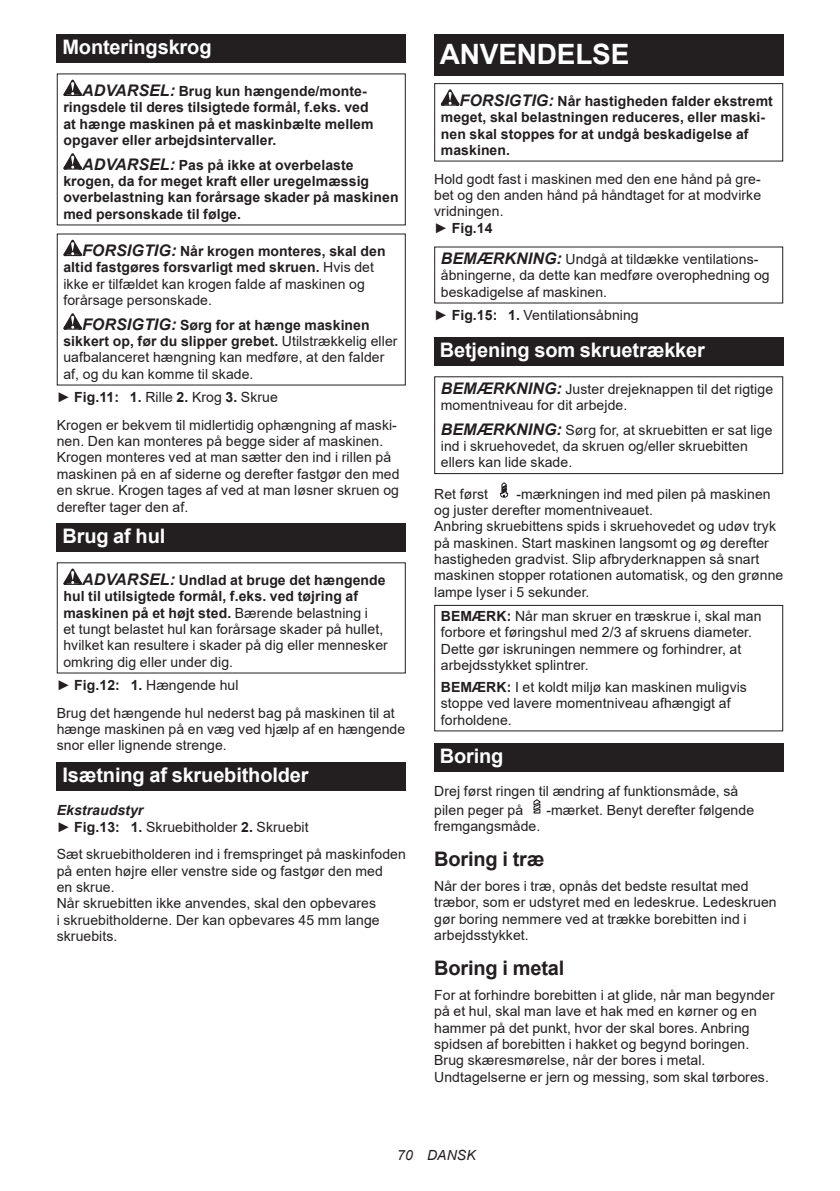
<style>
.page{position:relative;width:840px;height:1191px;background:#fff}
.page>*{position:absolute;margin:0;border:0;box-sizing:border-box;transform-origin:0 0}
.t1{font:700 28px "Arial";letter-spacing:-.01em;color:#fff}
.t2{font:700 20px "Arial";letter-spacing:-.01em;color:#fff}
.t3{font:700 20px "Arial";letter-spacing:-.01em;color:#231f20}
.t4{font:14px/16.4px "Arial";letter-spacing:.005em;color:#231f20}
.t5{font:700 14px/16.4px "Arial";letter-spacing:.005em;color:#231f20}
.t6{font:italic 14px "Arial";letter-spacing:.005em;color:#231f20}
.s1{font-style:italic;font-size:16px}
.s2{font-weight:700;font-style:italic;font-size:16px}
.s3{font-weight:700}
.s4{font-weight:700;font-style:italic}
</style>
<div class="page">
<div style="left:57px;top:34px;width:348px;height:29px;background:#231f20"></div>
<svg style="left:63px;top:80px;width:19px;height:16px"></svg>
<svg style="left:63px;top:153px;width:19px;height:17px"></svg>
<svg style="left:63px;top:240px;width:19px;height:16px"></svg>
<svg style="left:63px;top:313px;width:19px;height:17px"></svg>
<div style="left:57px;top:523px;width:348px;height:28px;background:#231f20"></div>
<svg style="left:63px;top:568px;width:19px;height:17px"></svg>
<div style="left:57px;top:761px;width:348px;height:29px;background:#231f20"></div>
<div style="left:434px;top:34px;width:348px;height:41px;background:#231f20"></div>
<svg style="left:440px;top:89px;width:19px;height:17px"></svg>
<div style="left:434px;top:83px;width:348px;height:79px;border:1px solid #231f20"></div>
<div style="left:434px;top:337px;width:348px;height:28px;background:#231f20"></div>
<div style="left:434px;top:376px;width:348px;height:98px;border:1px solid #231f20"></div>
<svg style="left:500px;top:482px;width:8px;height:16px"></svg>
<div style="left:434px;top:605px;width:348px;height:126px;border:1px solid #231f20"></div>
<div style="left:434px;top:742px;width:348px;height:29px;background:#231f20"></div>
<svg style="left:533px;top:799px;width:8px;height:15px"></svg>
<h2 class="t2" style="left:62px;top:33px;width:150px">Monteringskrog</h2>
<p class="t5" style="left:63px;top:83px;width:311px;text-indent:19px"><span class="s1">ADVARSEL:</span> Brug kun hængende/monte&shy;ringsdele til deres tilsigtede formål, f.eks. ved at hænge maskinen på et maskinbælte mellem opgaver eller arbejdsintervaller.</p>
<p class="t5" style="left:63px;top:157px;width:336px;text-indent:19px"><span class="s1">ADVARSEL:</span> Pas på ikke at overbelaste krogen, da for meget kraft eller uregelmæssig overbelastning kan forårsage skader på maskinen med personskade til følge.</p>
<p class="t4" style="left:63px;top:243px;width:323px;text-indent:19px"><span class="s2">FORSIGTIG:</span> <span class="s3">Når krogen monteres, skal den altid fastgøres forsvarligt med skruen.</span> Hvis det ikke er tilfældet kan krogen falde af maskinen og forårsage personskade.</p>
<p class="t4" style="left:63px;top:316px;width:335px;text-indent:19px"><span class="s2">FORSIGTIG:</span> <span class="s3">Sørg for at hænge maskinen sikkert op, før du slipper grebet.</span> Utilstrækkelig eller uafbalanceret hængning kan medføre, at den falder af, og du kan komme til skade.</p>
<p class="t4" style="left:57px;top:383px;width:341px;line-height:27.8px">► <span class="s3">Fig.11: 1.</span> Rille <span class="s3">2.</span> Krog <span class="s3">3.</span> Skrue<br>Krogen er bekvem til midlertidig ophængning af maski-</p>
<p class="t4" style="left:57px;top:433px;width:344px">nen. Den kan monteres på begge sider af maskinen.<br>Krogen monteres ved at man sætter den ind i rillen på maskinen på en af siderne og derefter fastgør den med en skrue. Krogen tages af ved at man løsner skruen og derefter tager den af.</p>
<h2 class="t2" style="left:62px;top:522px;width:104px">Brug af hul</h2>
<p class="t4" style="left:63px;top:572px;width:326px;text-indent:19px"><span class="s2">ADVARSEL:</span> <span class="s3">Undlad at bruge det hængende hul til utilsigtede formål, f.eks. ved tøjring af maskinen på et højt sted.</span> Bærende belastning i<br>et tungt belastet hul kan forårsage skader på hullet, hvilket kan resultere i skader på dig eller mennesker omkring dig eller under dig.</p>
<p class="t4" style="left:57px;top:671px;width:339px;line-height:27.8px">► <span class="s3">Fig.12: 1.</span> Hængende hul<br>Brug det hængende hul nederst bag på maskinen til at</p>
<p class="t4" style="left:57px;top:721px;width:350px">hænge maskinen på en væg ved hjælp af en hængende snor eller lignende strenge.</p>
<h2 class="t2" style="left:62px;top:760px;width:247px">Isætning af skruebitholder</h2>
<p class="t4" style="left:57px;top:802px;width:253px"><span class="s4">Ekstraudstyr<br></span>► <span class="s3">Fig.13: 1.</span> Skruebitholder <span class="s3">2.</span> Skruebit</p>
<p class="t4" style="left:57px;top:846px;width:350px">Sæt skruebitholderen ind i fremspringet på maskinfoden på enten højre eller venstre side og fastgør den med<br>en skrue.<br>Når skruebitten ikke anvendes, skal den opbevares<br>i skruebitholderne. Der kan opbevares 45 mm lange skruebits.</p>
<h1 class="t1" style="left:439px;top:34px;width:191px">ANVENDELSE</h1>
<p class="t5" style="left:440px;top:93px;width:333px;text-indent:19px"><span class="s1">FORSIGTIG:</span> Når hastigheden falder ekstremt meget, skal belastningen reduceres, eller maski&shy;nen skal stoppes for at undgå beskadigelse af maskinen.</p>
<p class="t4" style="left:434px;top:170px;width:328px">Hold godt fast i maskinen med den ene hånd på gre&shy;bet og den anden hånd på håndtaget for at modvirke vridningen.<br>► <span class="s3">Fig.14</span></p>
<p class="t4" style="left:440px;top:251px;width:330px"><span class="s2">BEMÆRKNING:</span> Undgå at tildække ventilations&shy;åbningerne, da dette kan medføre overophedning og beskadigelse af maskinen.</p>
<p class="t4" style="left:434px;top:307px;width:206px">► <span class="s3">Fig.15: 1.</span> Ventilationsåbning</p>
<h2 class="t2" style="left:439px;top:336px;width:266px">Betjening som skruetrækker</h2>
<p class="t4" style="left:440px;top:381px;width:333px"><span class="s2">BEMÆRKNING:</span> Juster drejeknappen til det rigtige momentniveau for dit arbejde.</p>
<p class="t4" style="left:440px;top:421px;width:333px"><span class="s2">BEMÆRKNING:</span> Sørg for, at skruebitten er sat lige ind i skruehovedet, da skruen og/eller skruebitten ellers kan lide skade.</p>
<p class="t4" style="left:434px;top:485px;width:55px">Ret først</p>
<p class="t4" style="left:434px;top:485px;width:350px;text-indent:82px">-mærkningen ind med pilen på maskinen og juster derefter momentniveauet.<br>Anbring skruebittens spids i skruehovedet og udøv tryk på maskinen. Start maskinen langsomt og øg derefter hastigheden gradvist. Slip afbryderknappen så snart maskinen stopper rotationen automatisk, og den grønne lampe lyser i 5 sekunder.</p>
<p class="t4" style="left:440px;top:607px;width:322px"><span class="s3">BEMÆRK:</span> Når man skruer en træskrue i, skal man forbore et føringshul med 2/3 af skruens diameter.<br>Dette gør iskruningen nemmere og forhindrer, at arbejdsstykket splintrer.</p>
<p class="t4" style="left:440px;top:679px;width:307px"><span class="s3">BEMÆRK:</span> I et koldt miljø kan maskinen muligvis stoppe ved lavere momentniveau afhængigt af forholdene.</p>
<h2 class="t2" style="left:439px;top:741px;width:65px">Boring</h2>
<p class="t4" style="left:434px;top:781px;width:305px;line-height:18.8px">Drej først ringen til ændring af funktionsmåde, så pilen peger på</p>
<p class="t4" style="left:546px;top:801px;width:209px">-mærket. Benyt derefter følgende</p>
<p class="t4" style="left:434px;top:818px;width:108px">fremgangsmåde.</p>
<h2 class="t3" style="left:434px;top:845px;width:112px">Boring i træ</h2>
<p class="t4" style="left:434px;top:877px;width:344px">Når der bores i træ, opnås det bedste resultat med træbor, som er udstyret med en ledeskrue. Ledeskruen gør boring nemmere ved at trække borebitten ind i arbejdsstykket.</p>
<h2 class="t3" style="left:434px;top:953px;width:132px">Boring i metal</h2>
<p class="t4" style="left:434px;top:986px;width:342px">For at forhindre borebitten i at glide, når man begynder på et hul, skal man lave et hak med en kørner og en hammer på det punkt, hvor der skal bores. Anbring spidsen af borebitten i hakket og begynd boringen.<br>Brug skæresmørelse, når der bores i metal.<br>Undtagelserne er jern og messing, som skal tørbores.</p>
<p class="t6" style="left:397px;top:1146px;width:80px">70 DANSK</p>
</div>
